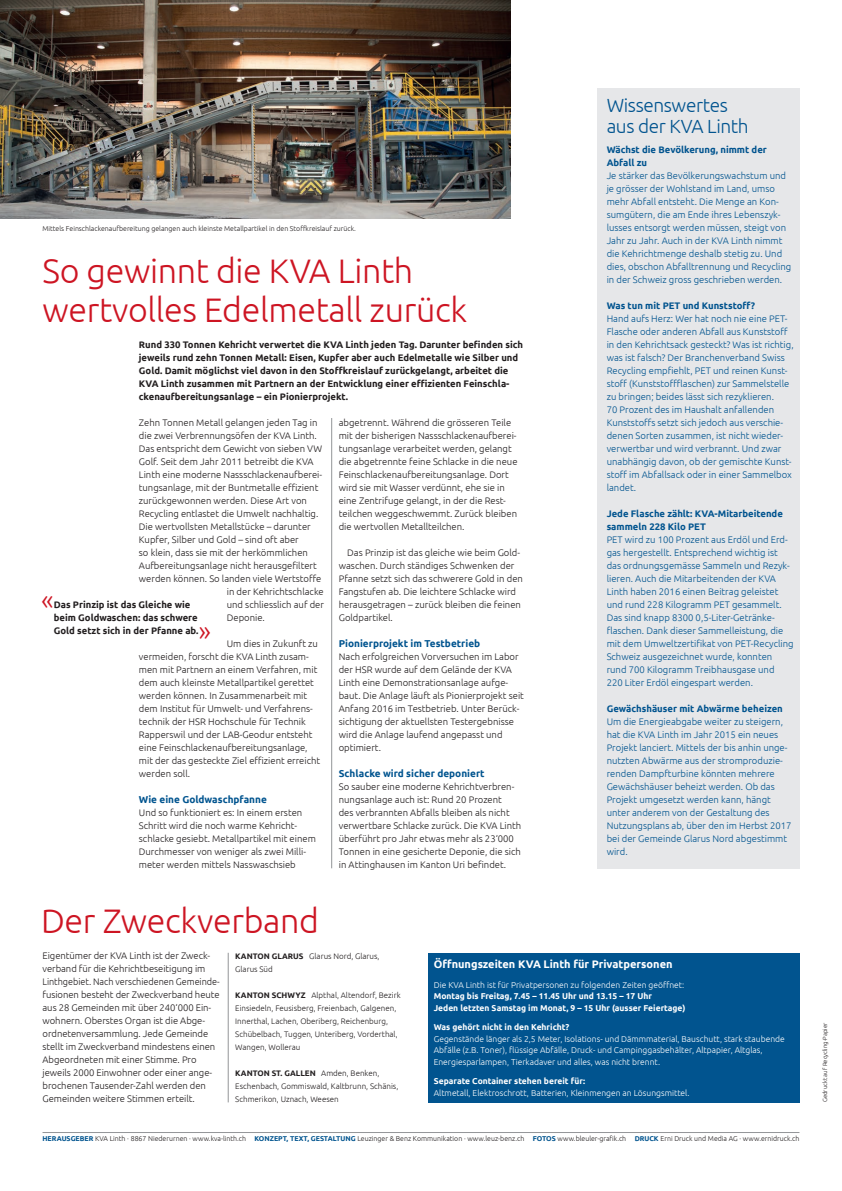
<style>
.page{position:relative;width:842px;height:1191px;background:#fff}
.page>*{position:absolute;margin:0;border:0;box-sizing:border-box;transform-origin:0 0}
.t1{font:300 34px/39px "Ubuntu";letter-spacing:-.01em;color:#cd1523}
.t2{font:300 28px "Ubuntu";color:#cd1523}
.t3{font:300 19px/21px "Ubuntu";letter-spacing:-.02em;color:#01548f}
.t4{font:700 11px "Ubuntu";color:#fff}
.t5{font:700 10px "Ubuntu";color:#01548f}
.t6{font:300 9.5px/13px "Ubuntu";color:#231f20}
.t7{font:300 9.5px/13px "Ubuntu";color:#01548f}
.t8{font:700 9.5px/13px "Ubuntu";color:#231f20}
.t9{font:700 9.5px/13px "Ubuntu";color:#01548f}
.t10{font:300 8.5px/11.5px "Ubuntu";color:#fff}
.t11{font:700 8.5px/11.5px "Ubuntu";color:#fff}
.t12{font:300 8px/13px "Ubuntu";color:#231f20}
.t13{font:300 7px "Ubuntu";color:#231f20}
.t14{font:300 6px "Ubuntu";color:#231f20}
.s1{font-weight:700}
.s2{font-weight:700;color:#01548f}
</style>
<div class="page">
<img style="left:0;top:0;width:510px;height:218px">
<hr style="left:43px;top:1132px;width:756px;height:1px;background:#939598">
<hr style="left:228px;top:952px;width:1px;height:150px;background:#939598">
<div style="left:428px;top:952px;width:371px;height:150px;background:#01548f"></div>
<div style="left:597px;top:88px;width:202px;height:780px;background:#e6e7e9"></div>
<hr style="left:331px;top:418px;width:1px;height:450px;background:#939598">
<p class="t13" style="left:43px;top:224px;width:315px">Mittels Feinschlackenaufbereitung gelangen auch kleinste Metallpartikel in den Stoffkreislauf zurück.</p>
<h1 class="t1" style="left:43px;top:251px;width:426px">So gewinnt die KVA Linth wertvolles Edelmetall zurück</h1>
<p class="t8" style="left:139px;top:338px;width:386px">Rund 330 Tonnen Kehricht verwertet die KVA Linth jeden Tag. Darunter befinden sich jeweils rund zehn Tonnen Metall: Eisen, Kupfer aber auch Edelmetalle wie Silber und Gold. Damit möglichst viel davon in den Stoffkreislauf zurückgelangt, arbeitet die KVA Linth zusammen mit Partnern an der Entwicklung einer effizienten Feinschla&shy;ckenaufbereitungsanlage – ein Pionierprojekt.</p>
<p class="t6" style="left:139px;top:416px;width:180px">Zehn Tonnen Metall gelangen jeden Tag in</p>
<p class="t6" style="left:139px;top:429px;width:180px">die zwei Verbrennungsöfen der KVA Linth.</p>
<p class="t6" style="left:139px;top:442px;width:185px">Das entspricht dem Gewicht von sieben VW</p>
<p class="t6" style="left:139px;top:455px;width:176px">Golf. Seit dem Jahr 2011 betreibt die KVA</p>
<p class="t6" style="left:139px;top:468px;width:185px">Linth eine moderne Nassschlackenaufberei-</p>
<p class="t6" style="left:139px;top:481px;width:181px">tungsanlage, mit der Buntmetalle effizient</p>
<p class="t6" style="left:139px;top:494px;width:170px">zurückgewonnen werden. Diese Art von</p>
<p class="t6" style="left:139px;top:507px;width:181px">Recycling entlastet die Umwelt nachhaltig.</p>
<p class="t6" style="left:139px;top:520px;width:173px">Die wertvollsten Metallstücke – darunter</p>
<p class="t6" style="left:139px;top:533px;width:161px">Kupfer, Silber und Gold – sind oft aber</p>
<p class="t6" style="left:139px;top:546px;width:171px">so klein, dass sie mit der herkömmlichen</p>
<p class="t6" style="left:139px;top:559px;width:179px">Aufbereitungsanlage nicht herausgefiltert</p>
<p class="t6" style="left:139px;top:572px;width:184px">werden können. So landen viele Wertstoffe</p>
<p class="t6" style="left:227px;top:585px;width:98px">in der Kehrichtschlacke</p>
<p class="t6" style="left:227px;top:598px;width:99px">und schliesslich auf der</p>
<p class="t6" style="left:227px;top:611px;width:40px">Deponie.</p>
<p class="t6" style="left:139px;top:637px;width:183px;text-indent:88px">Um dies in Zukunft zu vermeiden, forscht die KVA Linth zusam&shy;men mit Partnern an einem Verfahren, mit dem auch kleinste Metallpartikel gerettet werden können. In Zusammenarbeit mit dem Institut für Umwelt- und Verfahrens&shy;technik der HSR Hochschule für Technik Rapperswil und der LAB-Geodur entsteht eine Feinschlackenaufbereitungsanlage, mit der das gesteckte Ziel effizient erreicht werden soll.</p>
<p class="t5" style="left:139px;top:793px;width:129px">Wie eine Goldwaschpfanne</p>
<p class="t6" style="left:139px;top:806px;width:178px">Und so funktioniert es: In einem ersten Schritt wird die noch warme Kehricht&shy;schlacke gesiebt. Metallpartikel mit einem Durch messer von weniger als zwei Milli&shy;meter werden mittels Nasswaschsieb</p>
<p class="t6" style="left:339px;top:416px;width:180px">abge trennt. Während die grösseren Teile mit der bisherigen Nassschlackenaufberei&shy;tungsanlage verarbeitet werden, gelangt die abgetrennte feine Schlacke in die neue Feinschlackenaufbereitungsanlage. Dort wird sie mit Wasser verdünnt, ehe sie in eine Zentrifuge gelangt, in der die Rest&shy;teilchen weggeschwemmt. Zurück bleiben die wertvollen Metallteilchen.</p>
<p class="t6" style="left:339px;top:546px;width:186px;text-indent:9px">Das Prinzip ist das gleiche wie beim Gold&shy;waschen. Durch ständiges Schwenken der Pfanne setzt sich das schwerere Gold in den Fangstufen ab. Die leichtere Schlacke wird herausgetragen – zurück bleiben die feinen Goldpartikel.</p>
<p class="t5" style="left:339px;top:637px;width:143px">Pionierprojekt im Testbetrieb</p>
<p class="t6" style="left:339px;top:650px;width:187px">Nach erfolgreichen Vorversuchen im Labor der HSR wurde auf dem Gelände der KVA Linth eine Demonstrationsanlage aufge&shy;baut. Die Anlage läuft als Pionierprojekt seit Anfang 2016 im Testbetrieb. Unter Berück&shy;sichtigung der aktuellsten Testergebnisse wird die Anlage laufend angepasst und optimiert.</p>
<p class="t5" style="left:339px;top:767px;width:147px">Schlacke wird sicher deponiert</p>
<p class="t6" style="left:339px;top:780px;width:184px">So sauber eine moderne Kehrichtverbren&shy;nungsanlage auch ist: Rund 20 Prozent<br>des verbrannten Abfalls bleiben als nicht verwertbare Schlacke zurück. Die KVA Linth überführt pro Jahr etwas mehr als 23‘000<br>Tonnen in eine gesicherte Deponie, die sich in Attinghausen im Kanton Uri befindet.</p>
<h2 class="t2" style="left:41px;top:583px;width:14px">«</h2>
<p class="t8" style="left:54px;top:598px;width:146px">Das Prinzip ist das Gleiche wie beim Goldwaschen: das schwere<br>Gold setzt sich in der Pfanne ab.</p>
<h2 class="t2" style="left:198px;top:614px;width:14px">»</h2>
<h1 class="t1" style="left:41px;top:901px;width:279px">Der Zweckverband</h1>
<h3 class="t3" style="left:607px;top:94px;width:143px">Wissenswertes aus der KVA Linth</h3>
<p class="t9" style="left:607px;top:143px;width:162px">Wächst die Bevölkerung, nimmt der<br>Abfall zu</p>
<p class="t7" style="left:607px;top:169px;width:186px">Je stärker das Bevölkerungswachstum und je grösser der Wohlstand im Land, umso mehr Abfall entsteht. Die Menge an Kon&shy;sumgütern, die am Ende ihres Lebenszyk&shy;lusses entsorgt werden müssen, steigt von Jahr zu Jahr. Auch in der KVA Linth nimmt die Kehrichtmenge deshalb stetig zu. Und dies, obschon Abfall trennung und Recycling in der Schweiz gross geschrieben werden.</p>
<p class="t9" style="left:607px;top:299px;width:150px">Was tun mit PET und Kunststoff?</p>
<p class="t7" style="left:607px;top:312px;width:188px">Hand aufs Herz: Wer hat noch nie eine PET-Flasche oder anderen Abfall aus Kunststoff in den Kehrichtsack gesteckt? Was ist richtig, was ist falsch? Der Branchenverband Swiss Recycling empfiehlt, PET und reinen Kunst&shy;stoff (Kunststoffflaschen) zur Sammelstelle zu bringen; beides lässt sich rezyklieren.<br>70 Prozent des im Haushalt anfallenden Kunststoffs setzt sich jedoch aus verschie&shy;denen Sorten zusammen, ist nicht wieder&shy;verwertbar und wird verbrannt. Und zwar unabhängig davon, ob der gemischte Kunst&shy;stoff im Abfallsack oder in einer Sammelbox landet.</p>
<p class="t9" style="left:607px;top:507px;width:178px">Jede Flasche zählt: KVA-Mitarbeitende sammeln 228 Kilo PET</p>
<p class="t7" style="left:607px;top:533px;width:188px">PET wird zu 100 Prozent aus Erdöl und Erd&shy;gas hergestellt. Entsprechend wichtig ist das ordnungsgemässe Sammeln und Rezyk&shy;lieren. Auch die Mitarbeitenden der KVA Linth haben 2016 einen Beitrag geleistet und rund 228 Kilo gramm PET gesammelt.<br>Das sind knapp 8300 0,5-Liter-Getränke&shy;flaschen. Dank dieser Sammelleistung, die mit dem Umweltzertifikat von PET-Recycling Schweiz ausgezeichnet wurde, konnten rund 700 Kilogramm Treibhausgase und<br>220 Liter Erdöl eingespart werden.</p>
<p class="t9" style="left:607px;top:702px;width:178px">Gewächshäuser mit Abwärme beheizen</p>
<p class="t7" style="left:607px;top:715px;width:186px">Um die Energieabgabe weiter zu steigern, hat die KVA Linth im Jahr 2015 ein neues Projekt lanciert. Mittels der bis anhin unge&shy;nutzten Abwärme aus der stromproduzie&shy;renden Dampf turbine könnten mehrere Gewächshäuser beheizt werden. Ob das Projekt umgesetzt werden kann, hängt unter anderem von der Gestaltung des Nutzungsplans ab, über den im Herbst 2017 bei der Gemeinde Glarus Nord abgestimmt wird.</p>
<p class="t6" style="left:43px;top:949px;width:179px">Eigentümer der KVA Linth ist der Zweck&shy;verband für die Kehrichtbeseitigung im Linthgebiet. Nach verschiedenen Gemeinde&shy;fusionen besteht der Zweckverband heute aus 28 Gemeinden mit über 240‘000 Ein&shy;wohnern. Oberstes Organ ist die Abge&shy;ordnetenversammlung. Jede Gemeinde stellt im Zweckverband mindestens einen Abgeordneten mit einer Stimme. Pro jeweils 2000 Einwohner oder einer ange&shy;brochenen Tausender-Zahl werden den Gemeinden weitere Stimmen erteilt.</p>
<p class="t12" style="left:235px;top:949px;width:146px"><span class="s1">KANTON GLARUS</span> Glarus Nord, Glarus,<br>Glarus Süd</p>
<p class="t12" style="left:235px;top:988px;width:167px"><span class="s1">KANTON SCHWYZ</span> Alpthal, Altendorf, Bezirk Einsiedeln, Feusisberg, Freienbach, Galgenen, Innerthal, Lachen, Oberiberg, Reichenburg, Schübelbach, Tuggen, Unteriberg, Vorderthal, Wangen, Wollerau</p>
<p class="t12" style="left:235px;top:1066px;width:164px"><span class="s1">KANTON ST. GALLEN</span> Amden, Benken,<br>Eschenbach, Gommiswald, Kaltbrunn, Schänis,<br>Schmerikon, Uznach, Weesen</p>
<p class="t4" style="left:434px;top:957px;width:240px">Öffnungszeiten KVA Linth für Privatpersonen</p>
<p class="t10" style="left:434px;top:978px;width:252px">Die KVA Linth ist für Privatpersonen zu folgenden Zeiten geöffnet:</p>
<p class="t11" style="left:434px;top:990px;width:253px">Montag bis Freitag, 7.45 – 11.45 Uhr und 13.15 – 17 Uhr<br>Jeden letzten Samstag im Monat, 9 – 15 Uhr (ausser Feiertage)</p>
<p class="t11" style="left:434px;top:1021px;width:137px">Was gehört nicht in den Kehricht?</p>
<p class="t10" style="left:434px;top:1032px;width:352px">Gegenstände länger als 2,5 Meter, Isolations- und Dämmmaterial, Bauschutt, stark staubende<br>Abfälle (z.B. Toner), flüssige Abfälle, Druck- und Campinggasbehälter, Altpapier, Altglas,<br>Energiesparlampen, Tierkadaver und alles, was nicht brennt.</p>
<p class="t11" style="left:434px;top:1075px;width:153px">Separate Container stehen bereit für:</p>
<p class="t10" style="left:434px;top:1086px;width:257px">Altmetall, Elektroschrott, Batterien, Kleinmengen an Lösungsmittel.</p>
<p class="t13" style="left:43px;top:1134px;width:758px"><span class="s2">HERAUSGEBER</span> KVA Linth · 8867 Niederurnen · www.kva-linth.ch <span class="s2">KONZEPT, TEXT, GESTALTUNG</span> Leuzinger &amp; Benz Kommunikation · www.leuz-benz.ch <span class="s2">FOTOS</span> www.bleuler-grafik.ch <span class="s2">DRUCK</span> Erni Druck und Media AG · www.ernidruck.ch</p>
<p class="t14" style="left:821px;top:1102px;width:81px;rotate:-90deg">Gedruckt auf Recycling-Papier</p>
</div>
